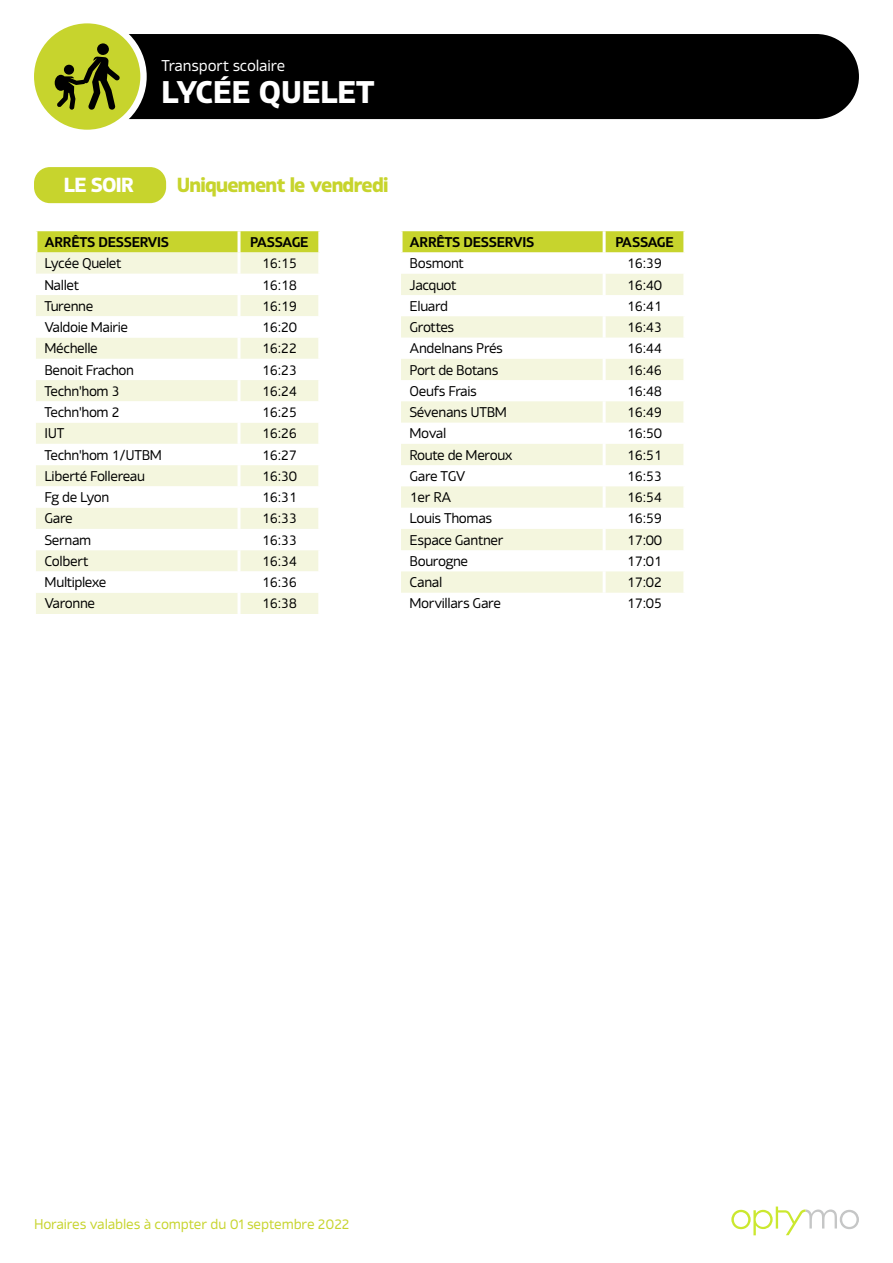
<style>
.page{position:relative;width:893px;height:1263px;background:#fff}
.page>*{position:absolute;margin:0;border:0;box-sizing:border-box;transform-origin:0 0}
.t1{font:700 30px "Xyngia";color:#fff}
.t2{font:700 19.5px "Xyngia";letter-spacing:-.035em;color:#c7d42d}
.t3{font:700 19.5px "Xyngia";letter-spacing:-.03em;color:#fff}
.t4{font:15px "Xyngia";letter-spacing:-.01em;color:#fff}
.t5{font:13.5px "Xyngia";letter-spacing:-.02em;color:#000}
.t6{font:600 13.5px "Xyngia";letter-spacing:-.025em;color:#000}
.t7{font:13.5px "Xyngia";letter-spacing:-.01em;color:#c7d42d}
</style>
<div class="page">
<div style="left:87px;top:34px;width:772px;height:85px;background:#000;border-radius:43px"></div>
<div style="left:28px;top:17px;width:119px;height:119px;background:#fff;border-radius:50%"></div>
<div style="left:34px;top:23px;width:106px;height:107px;background:#c7d42d;border-radius:50%"></div>
<svg style="left:55px;top:56px;width:65px;height:54px"></svg>
<div style="left:97px;top:43px;width:12px;height:12px;background:#000;border-radius:50%"></div>
<svg style="left:731px;top:1206px;width:128px;height:29px"></svg>
<div style="left:37px;top:231px;width:281px;height:21px;background:#c7d42d"></div>
<div style="left:36px;top:252px;width:282px;height:362px;background:#f4f6de"></div>
<svg style="left:36px;top:274px;width:282px;height:319px"></svg>
<hr style="left:238px;top:465px;width:3px;height:21px;background:#fff">
<hr style="left:238px;top:486px;width:3px;height:22px;background:#fff">
<hr style="left:238px;top:508px;width:3px;height:21px;background:#fff">
<hr style="left:238px;top:529px;width:3px;height:21px;background:#fff">
<hr style="left:238px;top:550px;width:3px;height:21px;background:#fff">
<hr style="left:238px;top:571px;width:3px;height:22px;background:#fff">
<hr style="left:238px;top:593px;width:3px;height:21px;background:#fff">
<hr style="left:238px;top:252px;width:3px;height:22px;background:#fff">
<hr style="left:238px;top:274px;width:3px;height:21px;background:#fff">
<hr style="left:238px;top:295px;width:3px;height:21px;background:#fff">
<hr style="left:238px;top:316px;width:3px;height:22px;background:#fff">
<hr style="left:238px;top:338px;width:3px;height:21px;background:#fff">
<hr style="left:238px;top:359px;width:3px;height:21px;background:#fff">
<hr style="left:238px;top:380px;width:3px;height:21px;background:#fff">
<hr style="left:238px;top:401px;width:3px;height:22px;background:#fff">
<hr style="left:238px;top:423px;width:3px;height:21px;background:#fff">
<hr style="left:238px;top:231px;width:3px;height:21px;background:#fff">
<div style="left:403px;top:231px;width:280px;height:21px;background:#c7d42d"></div>
<svg style="left:401px;top:274px;width:282px;height:319px;fill:#f4f6de"></svg>
<hr style="left:603px;top:444px;width:3px;height:21px;background:#fff">
<hr style="left:603px;top:465px;width:3px;height:21px;background:#fff">
<hr style="left:603px;top:486px;width:3px;height:22px;background:#fff">
<hr style="left:603px;top:508px;width:3px;height:21px;background:#fff">
<hr style="left:603px;top:529px;width:3px;height:21px;background:#fff">
<hr style="left:603px;top:550px;width:3px;height:21px;background:#fff">
<hr style="left:603px;top:571px;width:3px;height:22px;background:#fff">
<hr style="left:603px;top:274px;width:3px;height:21px;background:#fff">
<hr style="left:603px;top:295px;width:3px;height:21px;background:#fff">
<hr style="left:603px;top:316px;width:3px;height:22px;background:#fff">
<hr style="left:603px;top:338px;width:3px;height:21px;background:#fff">
<hr style="left:603px;top:359px;width:3px;height:21px;background:#fff">
<hr style="left:603px;top:380px;width:3px;height:21px;background:#fff">
<hr style="left:603px;top:401px;width:3px;height:22px;background:#fff">
<hr style="left:603px;top:423px;width:3px;height:21px;background:#fff">
<hr style="left:603px;top:231px;width:3px;height:21px;background:#fff">
<div style="left:34px;top:167px;width:132px;height:36px;background:#c7d42d;border-radius:16px"></div>
<p class="t4" style="left:162px;top:55px;width:125px">Transport scolaire</p>
<h1 class="t1" style="left:162px;top:69px;width:214px">LYCÉE QUELET</h1>
<h2 class="t3" style="left:64px;top:170px;width:72px">LE SOIR</h2>
<h2 class="t2" style="left:177px;top:170px;width:213px">Uniquement le vendredi</h2>
<p class="t6" style="left:44px;top:232px;width:126px">ARRÊTS DESSERVIS</p>
<p class="t6" style="left:250px;top:232px;width:60px">PASSAGE</p>
<p class="t5" style="left:44px;top:253px;width:79px">Lycée Quelet</p>
<p class="t5" style="left:262px;top:253px;width:37px">16:15</p>
<p class="t5" style="left:44px;top:275px;width:36px">Nallet</p>
<p class="t5" style="left:262px;top:275px;width:37px">16:18</p>
<p class="t5" style="left:44px;top:296px;width:50px">Turenne</p>
<p class="t5" style="left:262px;top:296px;width:37px">16:19</p>
<p class="t5" style="left:44px;top:317px;width:85px">Valdoie Mairie</p>
<p class="t5" style="left:262px;top:317px;width:37px">16:20</p>
<p class="t5" style="left:44px;top:338px;width:55px">Méchelle</p>
<p class="t5" style="left:262px;top:338px;width:37px">16:22</p>
<p class="t5" style="left:44px;top:360px;width:91px">Benoit Frachon</p>
<p class="t5" style="left:262px;top:360px;width:37px">16:23</p>
<p class="t5" style="left:44px;top:381px;width:77px">Techn'hom 3</p>
<p class="t5" style="left:262px;top:381px;width:37px">16:24</p>
<p class="t5" style="left:44px;top:402px;width:77px">Techn'hom 2</p>
<p class="t5" style="left:262px;top:402px;width:37px">16:25</p>
<p class="t5" style="left:44px;top:423px;width:21px">IUT</p>
<p class="t5" style="left:262px;top:423px;width:37px">16:26</p>
<p class="t5" style="left:44px;top:445px;width:119px">Techn'hom 1/UTBM</p>
<p class="t5" style="left:262px;top:445px;width:37px">16:27</p>
<p class="t5" style="left:44px;top:466px;width:102px">Liberté Follereau</p>
<p class="t5" style="left:262px;top:466px;width:37px">16:30</p>
<p class="t5" style="left:44px;top:487px;width:66px">Fg de Lyon</p>
<p class="t5" style="left:262px;top:487px;width:37px">16:31</p>
<p class="t5" style="left:44px;top:508px;width:30px">Gare</p>
<p class="t5" style="left:262px;top:508px;width:37px">16:33</p>
<p class="t5" style="left:44px;top:530px;width:48px">Sernam</p>
<p class="t5" style="left:262px;top:530px;width:37px">16:33</p>
<p class="t5" style="left:44px;top:551px;width:46px">Colbert</p>
<p class="t5" style="left:262px;top:551px;width:37px">16:34</p>
<p class="t5" style="left:44px;top:572px;width:63px">Multiplexe</p>
<p class="t5" style="left:262px;top:572px;width:37px">16:36</p>
<p class="t5" style="left:44px;top:593px;width:52px">Varonne</p>
<p class="t5" style="left:262px;top:593px;width:37px">16:38</p>
<p class="t6" style="left:410px;top:232px;width:126px">ARRÊTS DESSERVIS</p>
<p class="t6" style="left:615px;top:232px;width:60px">PASSAGE</p>
<p class="t5" style="left:410px;top:253px;width:56px">Bosmont</p>
<p class="t5" style="left:627px;top:253px;width:37px">16:39</p>
<p class="t5" style="left:410px;top:275px;width:48px">Jacquot</p>
<p class="t5" style="left:627px;top:275px;width:37px">16:40</p>
<p class="t5" style="left:410px;top:296px;width:40px">Eluard</p>
<p class="t5" style="left:627px;top:296px;width:37px">16:41</p>
<p class="t5" style="left:410px;top:317px;width:46px">Grottes</p>
<p class="t5" style="left:627px;top:317px;width:37px">16:43</p>
<p class="t5" style="left:410px;top:338px;width:95px">Andelnans Prés</p>
<p class="t5" style="left:627px;top:338px;width:37px">16:44</p>
<p class="t5" style="left:410px;top:360px;width:90px">Port de Botans</p>
<p class="t5" style="left:627px;top:360px;width:37px">16:46</p>
<p class="t5" style="left:410px;top:381px;width:69px">Oeufs Frais</p>
<p class="t5" style="left:627px;top:381px;width:37px">16:48</p>
<p class="t5" style="left:410px;top:402px;width:99px">Sévenans UTBM</p>
<p class="t5" style="left:627px;top:402px;width:37px">16:49</p>
<p class="t5" style="left:410px;top:423px;width:38px">Moval</p>
<p class="t5" style="left:627px;top:423px;width:37px">16:50</p>
<p class="t5" style="left:410px;top:445px;width:105px">Route de Meroux</p>
<p class="t5" style="left:627px;top:445px;width:37px">16:51</p>
<p class="t5" style="left:410px;top:466px;width:58px">Gare TGV</p>
<p class="t5" style="left:627px;top:466px;width:37px">16:53</p>
<p class="t5" style="left:410px;top:487px;width:43px">1er RA</p>
<p class="t5" style="left:627px;top:487px;width:37px">16:54</p>
<p class="t5" style="left:410px;top:508px;width:84px">Louis Thomas</p>
<p class="t5" style="left:627px;top:508px;width:37px">16:59</p>
<p class="t5" style="left:410px;top:530px;width:95px">Espace Gantner</p>
<p class="t5" style="left:627px;top:530px;width:37px">17:00</p>
<p class="t5" style="left:410px;top:551px;width:60px">Bourogne</p>
<p class="t5" style="left:627px;top:551px;width:37px">17:01</p>
<p class="t5" style="left:410px;top:572px;width:34px">Canal</p>
<p class="t5" style="left:627px;top:572px;width:37px">17:02</p>
<p class="t5" style="left:410px;top:593px;width:93px">Morvillars Gare</p>
<p class="t5" style="left:627px;top:593px;width:37px">17:05</p>
<p class="t7" style="left:34px;top:1213px;width:317px">Horaires valables à compter du 01 septembre 2022</p>
</div>
